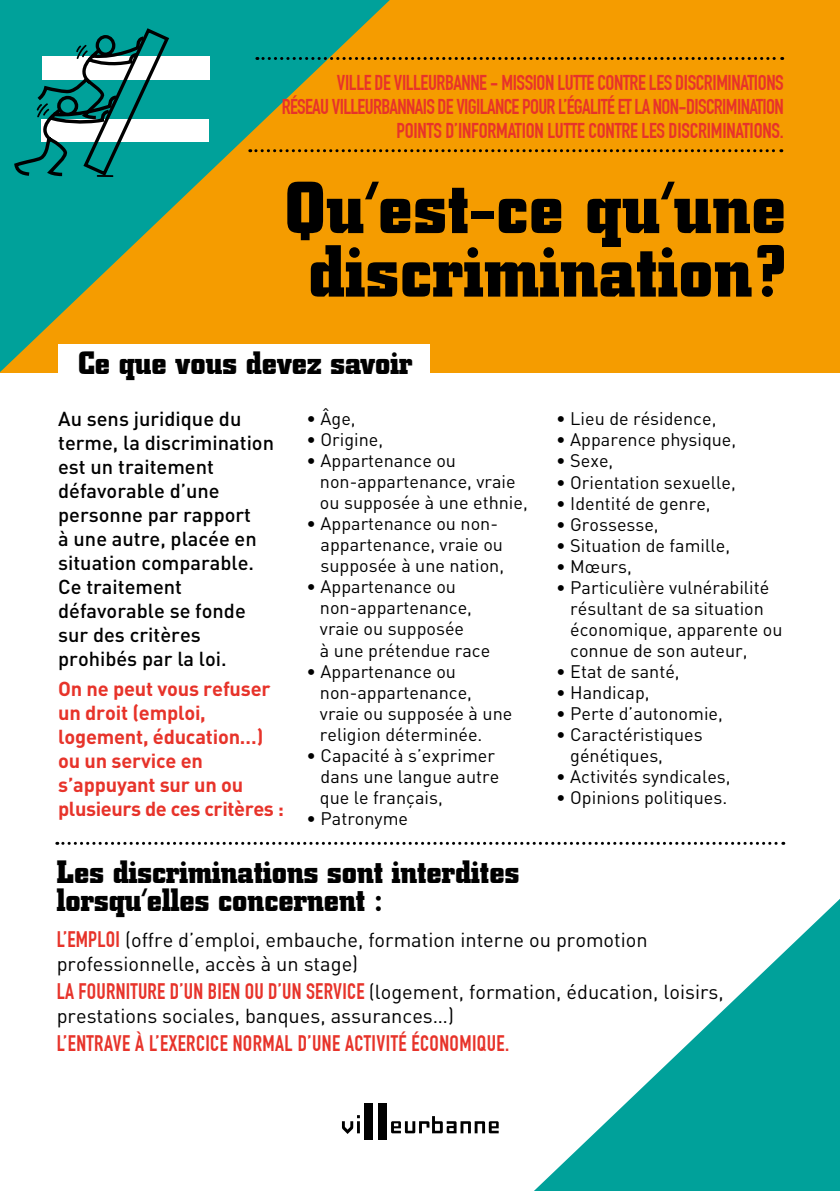
<style>
.page{position:relative;width:840px;height:1191px;background:#fff}
.page>*{position:absolute;margin:0;border:0;box-sizing:border-box;transform-origin:0 0}
.t1{font:700 72.8px/63.4px "City";letter-spacing:.01em;color:#000;text-align:center}
.t2{font:700 32px/28px "City";color:#000}
.t3{font:700 22px "DIN Condensed";letter-spacing:.02em;color:#e7332a}
.t4{font:700 21px/24px "DIN Condensed";letter-spacing:-.02em;color:#e7332a;text-align:right}
.t5{font:20px/24px "DINVAINS";color:#000}
.t6{font:500 20px/24px "DINVAINS";color:#000}
.t7{font:700 20px/24px "DINVAINS";letter-spacing:-.01em;color:#e7332a}
.t8{font:18px/21px "DINVAINS";color:#000}
.s1{font-family:"DIN Condensed";font-weight:700;font-size:22px;color:#e7332a}
</style>
<div class="page">
<div style="left:0;top:0;width:839px;height:372px;background:#f59c00"></div>
<svg style="left:342px;top:1115px;width:17px;height:19px"></svg>
<svg style="left:391px;top:1116px;width:107px;height:17px"></svg>
<div style="left:364px;top:1103px;width:9px;height:36px;background:#000"></div>
<div style="left:378px;top:1103px;width:9px;height:36px;background:#000"></div>
<svg style="left:391px;top:149px;width:390px;height:3px"></svg>
<div style="left:58px;top:344px;width:371px;height:45px;background:#fff"></div>
<svg style="left:57px;top:842px;width:726px;height:3px"></svg>
<svg style="left:534px;top:900px;width:305px;height:291px"></svg>
<svg style="left:0;top:0;width:389px;height:372px"></svg>
<div style="left:42px;top:119px;width:167px;height:22px;background:#fff"></div>
<div style="left:42px;top:56px;width:167px;height:23px;background:#fff"></div>
<svg style="left:12px;top:26px;width:159px;height:152px"></svg>
<svg style="left:257px;top:57px;width:525px;height:3px"></svg>
<p class="t4" style="left:281px;top:71px;width:503px">VILLE DE VILLEURBANNE - MISSION LUTTE CONTRE LES DISCRIMINATIONS<br>RÉSEAU VILLEURBANNAIS DE VIGILANCE POUR L’ÉGALITÉ ET LA NON-DISCRIMINATION<br>POINTS D’INFORMATION LUTTE CONTRE LES DISCRIMINATIONS.</p>
<h1 class="t1" style="left:284px;top:177px;width:503px">Qu’est-ce qu’une discrimination?</h1>
<h2 class="t2" style="left:78px;top:349px;width:335px">Ce que vous devez savoir</h2>
<p class="t6" style="left:58px;top:406px;width:217px">Au sens juridique du terme, la discrimination est un traitement défavorable d’une personne par rapport<br>à une autre, placée en situation comparable.<br>Ce traitement défavorable se fonde sur des critères prohibés par la loi.</p>
<p class="t7" style="left:58px;top:676px;width:227px">On ne peut vous refuser un droit (emploi, logement, éducation…) ou un service en s’appuyant sur un ou plusieurs de ces critères :</p>
<p class="t8" style="left:306px;top:408px;width:51px">• Âge,</p>
<p class="t8" style="left:306px;top:429px;width:78px">• Origine,</p>
<p class="t8" style="left:320px;top:450px;width:209px;text-indent:-13px">• Appartenance ou non-appartenance, vraie ou supposée à une ethnie,</p>
<p class="t8" style="left:320px;top:513px;width:185px;text-indent:-14px">• Appartenance ou non&shy;appartenance, vraie ou supposée à une nation,</p>
<p class="t8" style="left:320px;top:576px;width:172px;text-indent:-13px">• Appartenance ou non-appartenance, vraie ou supposée<br>à une prétendue race</p>
<p class="t8" style="left:320px;top:660px;width:194px;text-indent:-13px">• Appartenance ou non-appartenance, vraie ou supposée à une religion déterminée.</p>
<p class="t8" style="left:320px;top:744px;width:181px;text-indent:-13px">• Capacité à s’exprimer dans une langue autre que le français,</p>
<p class="t8" style="left:306px;top:807px;width:103px">• Patronyme</p>
<p class="t8" style="left:556px;top:408px;width:162px">• Lieu de résidence,</p>
<p class="t8" style="left:556px;top:429px;width:181px">• Apparence physique,</p>
<p class="t8" style="left:556px;top:450px;width:59px">• Sexe,</p>
<p class="t8" style="left:556px;top:471px;width:181px">• Orientation sexuelle,</p>
<p class="t8" style="left:556px;top:492px;width:156px">• Identité de genre,</p>
<p class="t8" style="left:556px;top:513px;width:104px">• Grossesse,</p>
<p class="t8" style="left:556px;top:534px;width:175px">• Situation de famille,</p>
<p class="t8" style="left:556px;top:555px;width:77px">• Mœurs,</p>
<p class="t8" style="left:570px;top:576px;width:214px;text-indent:-14px">• Particulière vulnérabilité résultant de sa situation économique, apparente ou connue de son auteur,</p>
<p class="t8" style="left:556px;top:660px;width:125px">• Etat de santé,</p>
<p class="t8" style="left:556px;top:681px;width:95px">• Handicap,</p>
<p class="t8" style="left:556px;top:702px;width:168px">• Perte d’autonomie,</p>
<p class="t8" style="left:570px;top:723px;width:134px;text-indent:-14px">• Caractéristiques génétiques,</p>
<p class="t8" style="left:556px;top:765px;width:176px">• Activités syndicales,</p>
<p class="t8" style="left:556px;top:786px;width:172px">• Opinions politiques.</p>
<h2 class="t2" style="left:57px;top:858px;width:464px">Les discriminations sont interdites lorsqu’elles concernent :</h2>
<p class="t5" style="left:57px;top:927px;width:592px"><span class="s1">L’EMPLOI</span> (offre d’emploi, embauche, formation interne ou promotion professionnelle, accès à un stage)</p>
<p class="t5" style="left:57px;top:979px;width:668px"><span class="s1">LA FOURNITURE D’UN BIEN OU D’UN SERVICE</span> (logement, formation, éducation, loisirs, prestations sociales, banques, assurances…)</p>
<p class="t3" style="left:57px;top:1030px;width:453px">L’ENTRAVE À L’EXERCICE NORMAL D’UNE ACTIVITÉ ÉCONOMIQUE.</p>
</div>
